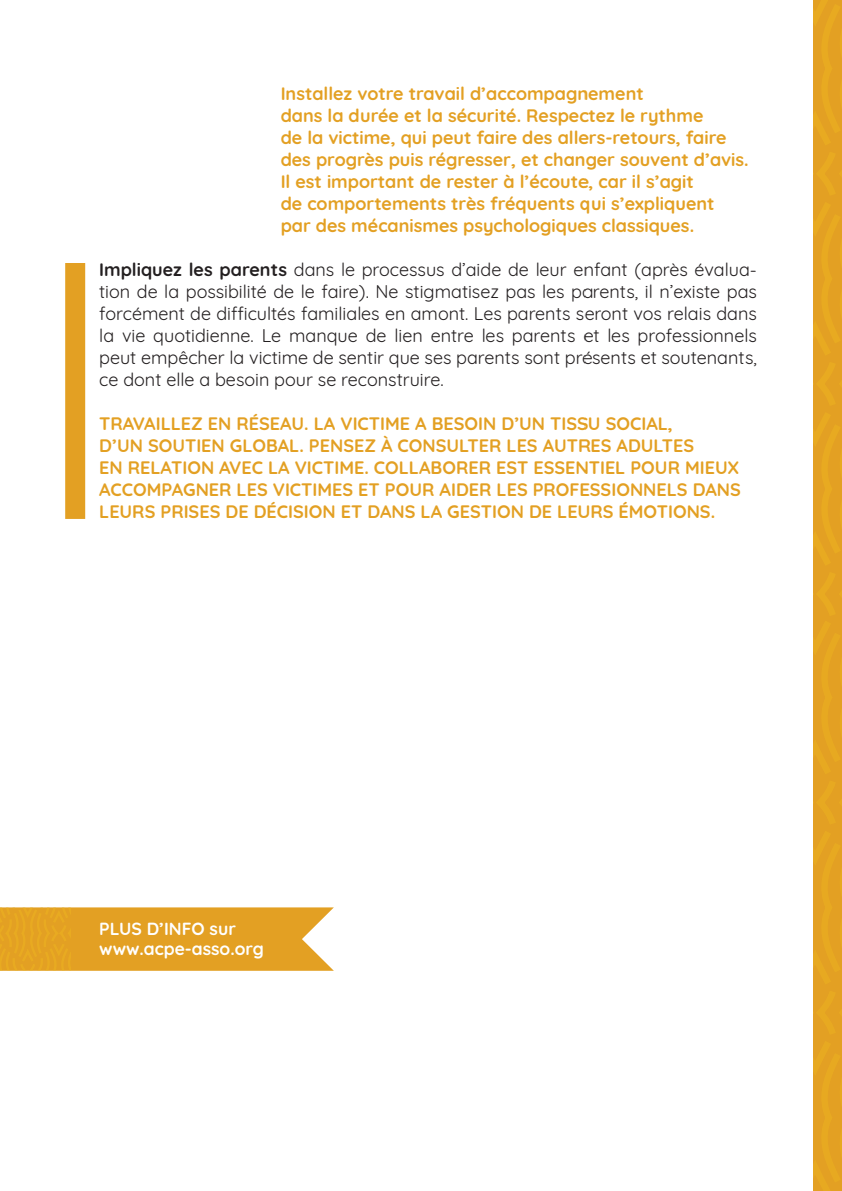
<style>
.page{position:relative;width:842px;height:1191px;background:#fff}
.page>*{position:absolute;margin:0;border:0;box-sizing:border-box;transform-origin:0 0}
.t1{font:700 18px/22px "Quicksand";color:#e3a023}
.t2{font:18px/22px "Quicksand";color:#231f20;text-align:justify}
.t3{font:700 17.6px/20px "Quicksand";color:#fff}
.s1{font-weight:700}
</style>
<div class="page">
<svg style="left:1px;top:907px;width:333px;height:63px;background:#e4a52f"></svg>
<div style="left:65px;top:263px;width:20px;height:256px;background:#e3a023"></div>
<svg style="left:813px;top:0;width:29px;height:1191px;background:#e4a222"></svg>
<p class="t1" style="left:281px;top:81px;width:469px">Installez votre travail d’accompagnement<br>dans la durée et la sécurité. Respectez le rythme<br>de la victime, qui peut faire des allers-retours, faire des progrès puis régresser, et changer souvent d’avis.<br>Il est important de rester à l’écoute, car il s’agit<br>de comportements très fréquents qui s’expliquent par des mécanismes psychologiques classiques.</p>
<p class="t2" style="left:99px;top:257px;width:659px"><span class="s1">Impliquez les parents</span> dans le processus d’aide de leur enfant (après évalua&shy;tion de la possibilité de le faire). Ne stigmatisez pas les parents, il n’existe pas forcément de difficultés familiales en amont. Les parents seront vos relais dans la vie quotidienne. Le manque de lien entre les parents et les professionnels peut empêcher la victime de sentir que ses parents sont présents et soutenants, ce dont elle a besoin pour se reconstruire.</p>
<p class="t1" style="left:99px;top:411px;width:643px">Travaillez en réseau. La victime a besoin d’un tissu social,<br>d’un soutien global. Pensez à consulter les autres adultes<br>en relation avec la victime. Collaborer est essentiel pour mieux accompagner les victimes et pour aider les professionnels dans leurs prises de décision et dans la gestion de leurs émotions.</p>
<p class="t3" style="left:99px;top:917px;width:166px">plus d’info sur www.acpe-asso.org</p>
</div>
